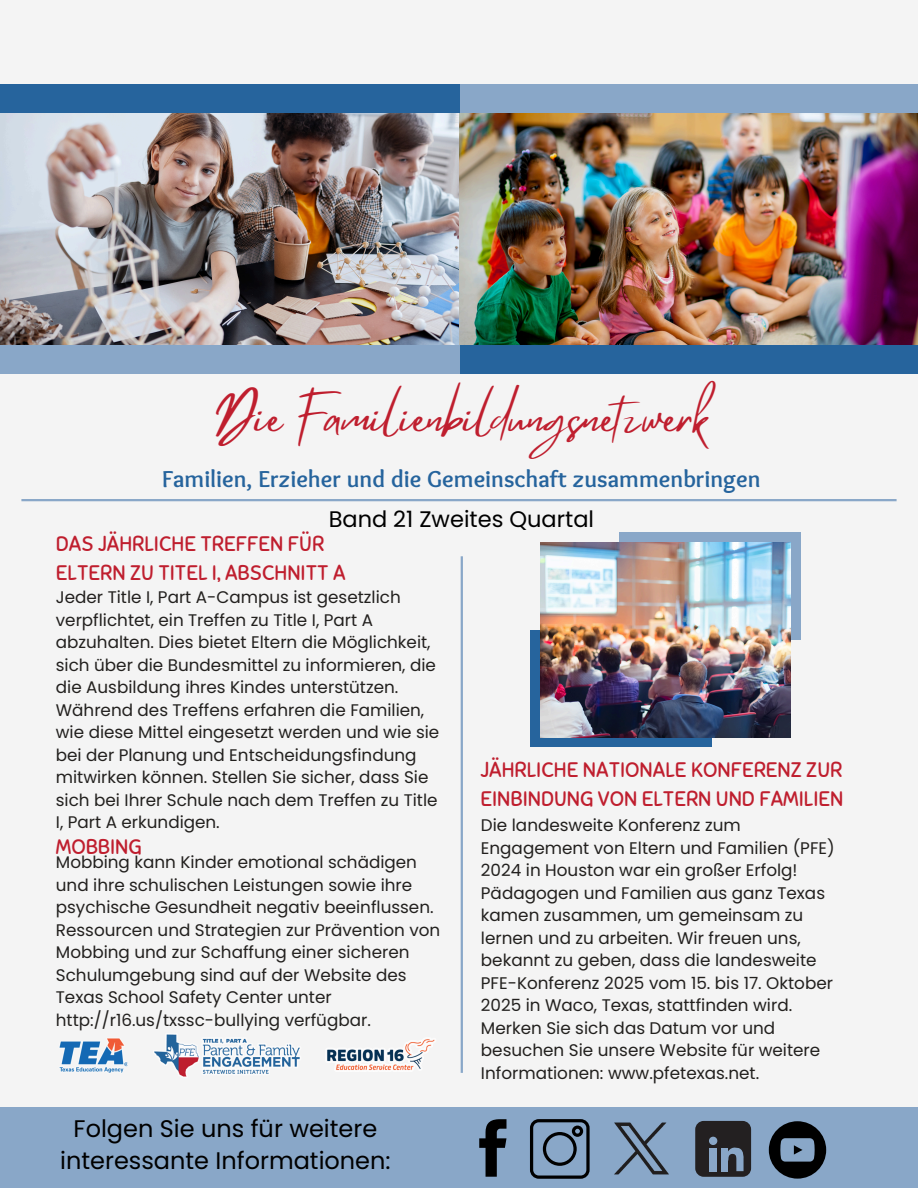
<style>
.page{position:relative;width:918px;height:1188px;background:#f4f4f4}
.page>*{position:absolute;margin:0;border:0;box-sizing:border-box;transform-origin:0 0}
.t1{font:45.3px "Mistrully";color:#bf1e2e}
.t2{font:700 24px "Sukar";color:#26649d}
.t3{font:24px/32.7px "Poppins";color:#000;text-align:center}
.t4{font:22.5px "Poppins";color:#000}
.t5{font:21px/29.2px "Sniglet";color:#bf1e2e}
.t6{font:16.8px/22.5px "Poppins";color:#22201e}
</style>
<div class="page">
<img style="left:459px;top:112px;width:459px;height:234px">
<img style="left:0;top:112px;width:459px;height:233px">
<div style="left:458px;top:84px;width:460px;height:28px;background:#89a7c8"></div>
<div style="left:458px;top:346px;width:460px;height:28px;background:#26649d"></div>
<div style="left:0;top:345px;width:460px;height:29px;background:#89a7c8"></div>
<div style="left:0;top:84px;width:460px;height:28px;background:#26649d"></div>
<div style="left:619px;top:533px;width:181px;height:107px;background:#89a7c8"></div>
<div style="left:530px;top:631px;width:181px;height:116px;background:#26649d"></div>
<img style="left:540px;top:542px;width:250px;height:195px">
<hr style="left:21px;top:499px;width:876px;height:2px;background:#89a7c8">
<hr style="left:461px;top:556px;width:2px;height:517px;background:#89a7c8">
<div style="left:0;top:1107px;width:918px;height:81px;background:#89a7c8"></div>
<svg style="left:479px;top:1119px;width:27px;height:57px"></svg>
<svg style="left:530px;top:1119px;width:60px;height:60px"></svg>
<img style="left:614px;top:1122px;width:55px;height:53px">
<div style="left:695px;top:1121px;width:56px;height:56px;background:#232021;border-radius:8px"></div>
<svg style="left:709px;top:1137px;width:8px;height:8px"></svg>
<div style="left:710px;top:1148px;width:7px;height:23px;background:#89a7c8"></div>
<div style="left:721px;top:1148px;width:7px;height:23px;background:#89a7c8"></div>
<svg style="left:728px;top:1147px;width:16px;height:24px"></svg>
<svg style="left:769px;top:1121px;width:57px;height:58px"></svg>
<img style="left:59px;top:1034px;width:376px;height:43px">
<h4 class="t1" style="left:215px;top:381px;width:494px">Die Familienbildungsnetzwerk</h4>
<p class="t2" style="left:162px;top:465px;width:600px">Familien, Erzieher und die Gemeinschaft zusammenbringen</p>
<p class="t4" style="left:329px;top:504px;width:267px">Band 21 Zweites Quartal</p>
<p class="t5" style="left:56px;top:529px;width:291px">DAS JÄHRLICHE TREFFEN FÜR<br>ELTERN ZU TITEL I, ABSCHNITT A</p>
<p class="t6" style="left:56px;top:586px;width:385px">Jeder Title I, Part A-Campus ist gesetzlich verpflichtet, ein Treffen zu Title I, Part A abzuhalten. Dies bietet Eltern die Möglichkeit, sich über die Bundesmittel zu informieren, die die Ausbildung ihres Kindes unterstützen.<br>Während des Treffens erfahren die Familien, wie diese Mittel eingesetzt werden und wie sie bei der Planung und Entscheidungsfindung mitwirken können. Stellen Sie sicher, dass Sie sich bei Ihrer Schule nach dem Treffen zu Title I, Part A erkundigen.</p>
<h4 class="t5" style="left:480px;top:755px;width:365px">JÄHRLICHE NATIONALE KONFERENZ ZUR<br>EINBINDUNG VON ELTERN UND FAMILIEN</h4>
<p class="t6" style="left:481px;top:814px;width:355px">Die landesweite Konferenz zum Engagement von Eltern und Familien (PFE)<br>2024 in Houston war ein großer Erfolg!<br>Pädagogen und Familien aus ganz Texas kamen zusammen, um gemeinsam zu lernen und zu arbeiten. Wir freuen uns, bekannt zu geben, dass die landesweite PFE-Konferenz 2025 vom 15. bis 17. Oktober 2025 in Waco, Texas, stattfinden wird.<br>Merken Sie sich das Datum vor und besuchen Sie unsere Website für weitere Informationen: www.pfetexas.net.</p>
<h3 class="t5" style="left:56px;top:832px;width:88px">MOBBING</h3>
<p class="t6" style="left:56px;top:851px;width:386px">Mobbing kann Kinder emotional schädigen und ihre schulischen Leistungen sowie ihre psychische Gesundheit negativ beeinflussen.<br>Ressourcen und Strategien zur Prävention von Mobbing und zur Schaffung einer sicheren Schulumgebung sind auf der Website des Texas School Safety Center unter http://r16.us/txssc-bullying verfügbar.</p>
<h4 class="t3" style="left:60px;top:1112px;width:332px">Folgen Sie uns für weitere interessante Informationen:</h4>
</div>
